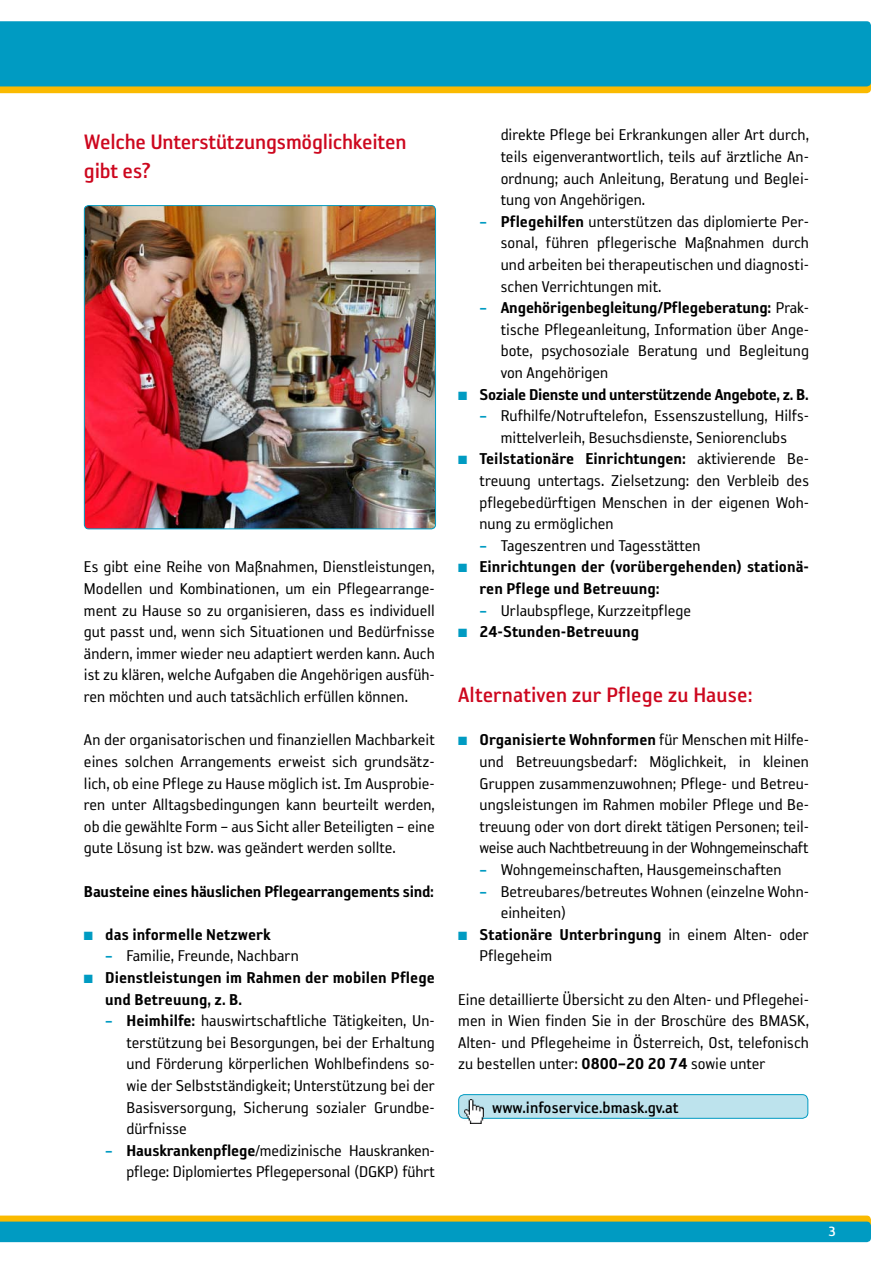
<style>
.page{position:relative;width:893px;height:1263px;background:#fff}
.page>*{position:absolute;margin:0;border:0;box-sizing:border-box;transform-origin:0 0}
.t1{font:24px/28.8px "Reykjavik One B Gauge";letter-spacing:-.005em;color:#cd071e}
.t2{font:18px/21.6px "Reykjavik One A Gauge";color:#000;text-align:justify}
.t3{font:18px/21.6px "Reykjavik One C Gauge";color:#000}
.t4{font:18px "Reykjavik One C Gauge";letter-spacing:-.02em;color:#000}
.t5{font:18px "Reykjavik One B Gauge";color:#000}
.t6{font:15.3px "Reykjavik One B Gauge";color:#fff}
.s1{color:#009bc2}
.s2{font-family:"Reykjavik One C Gauge";font-size:16.5px;color:#009bc2}
.s3{font-family:"Reykjavik One C Gauge"}
.s4{font-size:16.5px;color:#009bc2}
.s5{font-family:"Reykjavik One A Gauge"}
</style>
<div class="page">
<svg style="left:0;top:86px;width:871px;height:7px;background:#e9b70d"></svg>
<div style="left:0;top:21px;width:871px;height:65px;background:#009bc2"></div>
<svg style="left:0;top:1215px;width:871px;height:27px;background:#3da498"></svg>
<div style="left:459px;top:1094px;width:349px;height:24px;background:#bde3ed;border-radius:6px"></div>
<div style="left:458px;top:1094px;width:350px;height:25px;border:1px solid #009bc2;border-radius:6px"></div>
<img style="left:464px;top:1099px;width:19px;height:25px">
<img style="left:84px;top:207px;width:351px;height:322px">
<div style="left:84px;top:205px;width:352px;height:324px;border:1px solid #009bc2;border-radius:4px"></div>
<h1 class="t1" style="left:84px;top:128px;width:324px">Welche Unterstützungsmöglichkeiten gibt es?</h1>
<p class="t2" style="left:84px;top:556px;width:352px">Es gibt eine Reihe von Maßnahmen, Dienstleistungen, Modellen und Kombinationen, um ein Pflegearrange&shy;ment zu Hause so zu organisieren, dass es individuell gut passt und, wenn sich Situationen und Bedürfnisse ändern, immer wieder neu adaptiert werden kann. Auch ist zu klären, welche Aufgaben die Angehörigen ausfüh&shy;ren möchten und auch tatsächlich erfüllen können.</p>
<p class="t2" style="left:84px;top:729px;width:352px">An der organisatorischen und finanziellen Machbarkeit eines solchen Arrangements erweist sich grundsätz&shy;lich, ob eine Pflege zu Hause möglich ist. Im Ausprobie&shy;ren unter Alltagsbedingungen kann beurteilt werden, ob die gewählte Form – aus Sicht aller Beteiligten – eine gute Lösung ist bzw. was geändert werden sollte.</p>
<p class="t3" style="left:84px;top:880px;width:352px">Bausteine eines häuslichen Pflegearrangements sind:</p>
<p class="t3" style="left:84px;top:923px;width:188px"><span class="s1">■</span> das informelle Netzwerk</p>
<p class="t2" style="left:105px;top:945px;width:195px"><span class="s2">–</span> Familie, Freunde, Nachbarn</p>
<p class="t3" style="left:105px;top:967px;width:331px;text-indent:-21px"><span class="s1">■</span> Dienstleistungen im Rahmen der mobilen Pflege und Betreuung, z. B.</p>
<p class="t2" style="left:126px;top:1010px;width:310px;text-indent:-21px"><span class="s2">–</span> <span class="s3">Heimhilfe:</span> hauswirtschaftliche Tätigkeiten, Un&shy;terstützung bei Besorgungen, bei der Erhaltung und Förderung körperlichen Wohlbefindens so&shy;wie der Selbstständigkeit; Unterstützung bei der Basisversorgung, Sicherung sozialer Grundbe&shy;dürfnisse</p>
<p class="t2" style="left:105px;top:1139px;width:331px;text-align:right"><span class="s2">–</span> <span class="s3">Hauskrankenpflege</span>/medizinische Hauskranken&shy;pflege: Diplomiertes Pflegepersonal (DGKP) führt</p>
<p class="t2" style="left:501px;top:124px;width:310px">direkte Pflege bei Erkrankungen aller Art durch, teils eigenverantwortlich, teils auf ärztliche An&shy;ordnung; auch Anleitung, Beratung und Beglei&shy;tung von Angehörigen.</p>
<p class="t2" style="left:501px;top:211px;width:310px;text-indent:-21px"><span class="s2">–</span> <span class="s3">Pflegehilfen</span> unterstützen das diplomierte Per&shy;sonal, führen pflegerische Maßnahmen durch und arbeiten bei therapeutischen und diagnosti&shy;schen Verrichtungen mit.</p>
<p class="t3" style="left:479px;top:297px;width:328px"><span class="s4">–</span> Angehörigenbegleitung/Pflegeberatung: <span class="s5">Prak--</span></p>
<p class="t2" style="left:501px;top:319px;width:310px">tische Pflegeanleitung, Information über Ange&shy;bote, psychosoziale Beratung und Begleitung von Angehörigen</p>
<p class="t4" style="left:458px;top:385px;width:352px"><span class="s1">■</span> Soziale Dienste und unterstützende Angebote, z. B.</p>
<p class="t2" style="left:479px;top:405px;width:329px;text-align:center"><span class="s2">–</span> Rufhilfe/Notruftelefon, Essenszustellung, Hilfs&shy;mittelverleih, Besuchsdienste, Seniorenclubs</p>
<p class="t3" style="left:458px;top:448px;width:352px"><span class="s1">■</span> Teilstationäre Einrichtungen: <span class="s5">aktivierende Be-</span></p>
<p class="t2" style="left:479px;top:470px;width:331px">treuung untertags. Zielsetzung: den Verbleib des pflegebedürftigen Menschen in der eigenen Woh&shy;nung zu ermöglichen</p>
<p class="t2" style="left:479px;top:535px;width:223px"><span class="s2">–</span> Tageszentren und Tagesstätten</p>
<p class="t3" style="left:479px;top:556px;width:331px;text-indent:-21px"><span class="s1">■</span> Einrichtungen der (vorübergehenden) stationä&shy;ren Pflege und Betreuung:</p>
<p class="t2" style="left:479px;top:599px;width:213px"><span class="s2">–</span> Urlaubspflege, Kurzzeitpflege</p>
<p class="t3" style="left:458px;top:621px;width:183px"><span class="s1">■</span> 24-Stunden-Betreuung</p>
<h1 class="t1" style="left:458px;top:681px;width:296px">Alternativen zur Pflege zu Hause:</h1>
<p class="t3" style="left:458px;top:729px;width:352px"><span class="s1">■</span> Organisierte Wohnformen <span class="s5">für Menschen mit Hilfe-</span></p>
<p class="t2" style="left:479px;top:751px;width:331px">und Betreuungsbedarf: Möglichkeit, in kleinen Gruppen zusammenzuwohnen; Pflege- und Betreu&shy;ungsleistungen im Rahmen mobiler Pflege und Be&shy;treuung oder von dort direkt tätigen Personen; teil&shy;weise auch Nachtbetreuung in der Wohngemeinschaft</p>
<p class="t2" style="left:479px;top:859px;width:304px"><span class="s2">–</span> Wohngemeinschaften, Hausgemeinschaften</p>
<p class="t2" style="left:501px;top:880px;width:310px;text-indent:-21px"><span class="s2">–</span> Betreubares/betreutes Wohnen (einzelne Wohn&shy;einheiten)</p>
<p class="t3" style="left:458px;top:923px;width:352px"><span class="s1">■</span> Stationäre Unterbringung <span class="s5">in einem Alten- oder</span></p>
<p class="t2" style="left:479px;top:945px;width:74px">Pflegeheim</p>
<p class="t2" style="left:458px;top:988px;width:352px">Eine detaillierte Übersicht zu den Alten- und Pflegehei&shy;men in Wien finden Sie in der Broschüre des BMASK, Alten- und Pflegeheime in Österreich, Ost, telefonisch zu bestellen unter: <span class="s3">0800–20 20 74</span> sowie unter</p>
<p class="t5" style="left:492px;top:1098px;width:188px">www.infoservice.bmask.gv.at</p>
<p class="t6" style="left:828px;top:1224px;width:9px">3</p>
</div>
